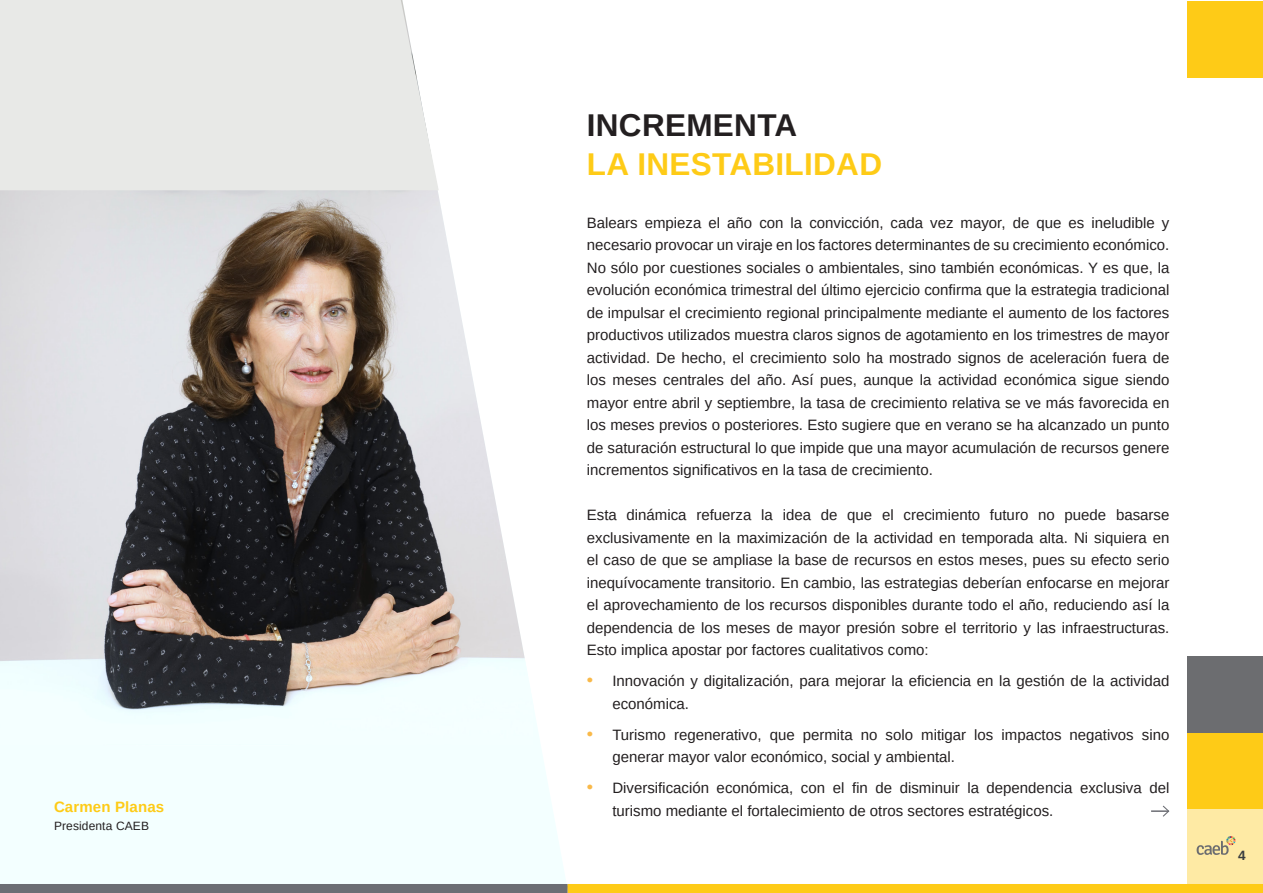
<style>
.page{position:relative;width:1263px;height:893px;background:#fff}
.page>*{position:absolute;margin:0;border:0;box-sizing:border-box;transform-origin:0 0}
.t1{font:700 31.5px "Arimo";letter-spacing:.01em;color:#fecb17}
.t2{font:700 31.5px "Arimo";letter-spacing:.01em;color:#231f20}
.t3{font:15px/22.5px "Arimo";color:#231f20}
.t4{font:700 15px "Arimo";letter-spacing:.01em;color:#fecb17}
.t5{font:700 13.5px "Arimo";color:#393d3f}
.t6{font:12px "Arimo";letter-spacing:.01em;color:#231f20}
.s1{font-size:18px;color:#f9b949}
</style>
<div class="page">
<div style="left:1187px;top:1px;width:76px;height:77px;background:#fecb17"></div>
<div style="left:1187px;top:809px;width:76px;height:76px;background:#feeaa4"></div>
<div style="left:1187px;top:732px;width:76px;height:77px;background:#fecb17"></div>
<div style="left:1187px;top:656px;width:76px;height:76px;background:#6c6d70"></div>
<svg style="left:1196px;top:836px;width:39px;height:19px"></svg>
<div style="left:0;top:707px;width:566px;height:177px;background:#f3ffff"></div>
<img style="left:0;top:190px;width:533px;height:556px">
<div style="left:0;top:0;width:439px;height:190px;background:#e8e9e7"></div>
<div style="left:0;top:884px;width:568px;height:9px;background:#6c6e74"></div>
<div style="left:568px;top:884px;width:695px;height:9px;background:#fecb17"></div>
<svg style="left:1151px;top:805px;width:19px;height:12px"></svg>
<p class="t4" style="left:54px;top:796px;width:112px">Carmen Planas</p>
<p class="t6" style="left:54px;top:818px;width:97px">Presidenta CAEB</p>
<p class="t2" style="left:587px;top:103px;width:212px">INCREMENTA</p>
<p class="t1" style="left:587px;top:142px;width:297px">LA INESTABILIDAD</p>
<p class="t3" style="left:587px;top:211px;width:584px;text-align:justify">Balears empieza el año con la convicción, cada vez mayor, de que es ineludible y necesario provocar un viraje en los factores determinantes de su crecimiento económico.<br>No sólo por cuestiones sociales o ambientales, sino también económicas. Y es que, la evolución económica trimestral del último ejercicio confirma que la estrategia tradicional de impulsar el crecimiento regional principalmente mediante el aumento de los factores productivos utilizados muestra claros signos de agotamiento en los trimestres de mayor actividad. De hecho, el crecimiento solo ha mostrado signos de aceleración fuera de los meses centrales del año. Así pues, aunque la actividad económica sigue siendo mayor entre abril y septiembre, la tasa de crecimiento relativa se ve más favorecida en los meses previos o posteriores. Esto sugiere que en verano se ha alcanzado un punto de saturación estructural lo que impide que una mayor acumulación de recursos genere incrementos significativos en la tasa de crecimiento.</p>
<p class="t3" style="left:587px;top:504px;width:584px;text-align:justify">Esta dinámica refuerza la idea de que el crecimiento futuro no puede basarse exclusivamente en la maximización de la actividad en temporada alta. Ni siquiera en el caso de que se ampliase la base de recursos en estos meses, pues su efecto serio inequívocamente transitorio. En cambio, las estrategias deberían enfocarse en mejorar el aprovechamiento de los recursos disponibles durante todo el año, reduciendo así la dependencia de los meses de mayor presión sobre el territorio y las infraestructuras.<br>Esto implica apostar por factores cualitativos como:</p>
<p class="t3" style="left:612px;top:670px;width:558px;text-indent:-26px"><span class="s1">•</span> Innovación y digitalización, para mejorar la eficiencia en la gestión de la actividad económica.</p>
<p class="t3" style="left:612px;top:723px;width:558px;text-indent:-26px"><span class="s1">•</span> Turismo regenerativo, que permita no solo mitigar los impactos negativos sino generar mayor valor económico, social y ambiental.</p>
<p class="t3" style="left:612px;top:777px;width:559px;text-indent:-26px"><span class="s1">•</span> Diversificación económica, con el fin de disminuir la dependencia exclusiva del turismo mediante el fortalecimiento de otros sectores estratégicos.</p>
<p class="t5" style="left:1238px;top:846px;width:9px">4</p>
</div>
